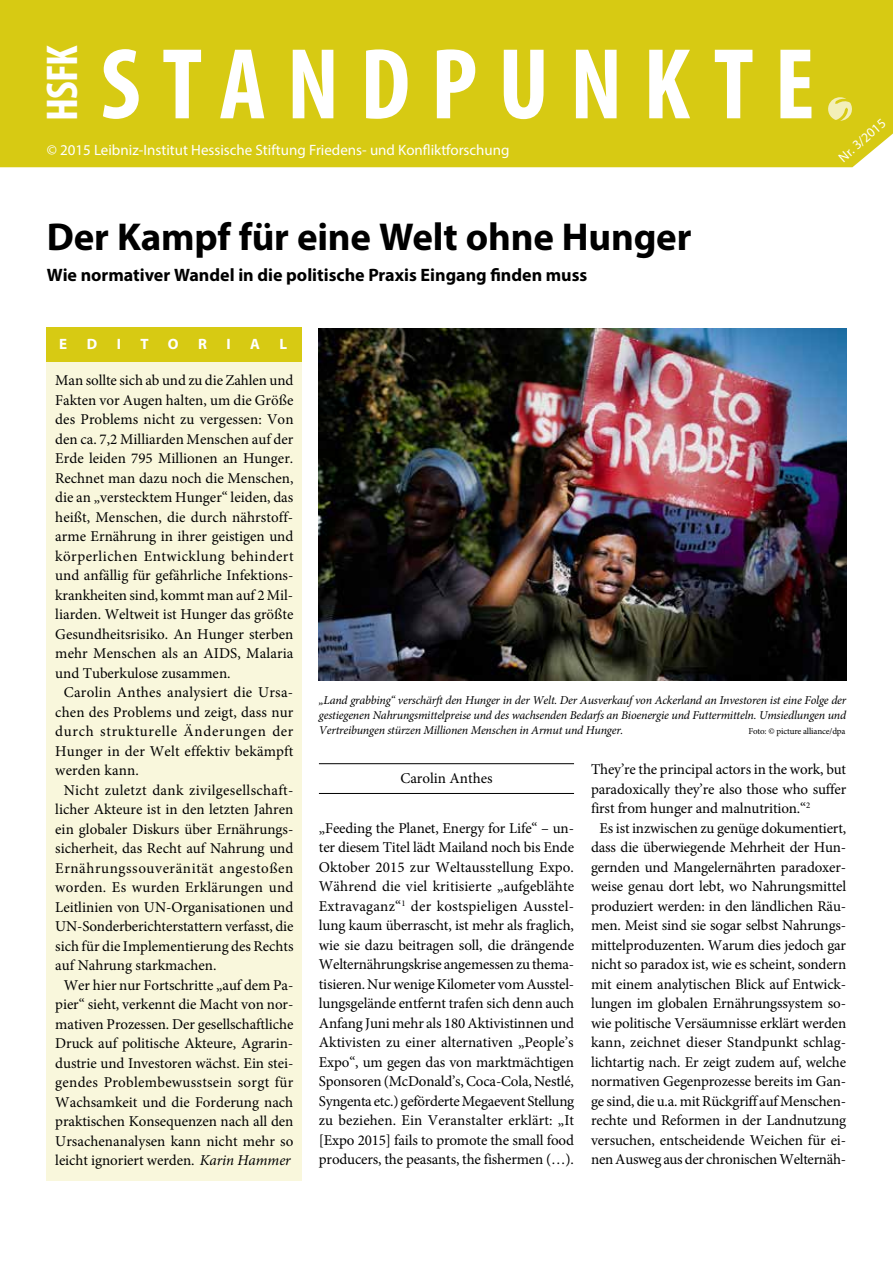
<style>
.page{position:relative;width:893px;height:1263px;background:#fff}
.page>*{position:absolute;margin:0;border:0;box-sizing:border-box;transform-origin:0 0}
.t1{font:700 condensed 101.7px "Myriad Pro";letter-spacing:.205em;color:#fff}
.t2{font:700 condensed 44.7px "Myriad Pro";color:#fff}
.t3{font:700 39px "Myriad Pro";letter-spacing:-.005em;color:#000}
.t4{font:700 18px "Myriad Pro";color:#000}
.t5{font:15px/19.5px "Minion Pro";letter-spacing:-.005em;color:#000;text-align:justify}
.t6{font:15px "Minion Pro";letter-spacing:.02em;color:#000}
.t7{font:15px "Myriad Pro";color:#fff}
.t8{font:15px "Minion Pro";letter-spacing:.03em;color:#000}
.t9{font:15px "Minion Pro";letter-spacing:.04em;color:#000}
.t10{font:15px "Minion Pro";letter-spacing:.045em;color:#000}
.t11{font:700 15px "Myriad Pro";color:#fff}
.t12{font:13.5px "Myriad Pro";color:#fff}
.t13{font:italic 12px/15px "Minion Pro";letter-spacing:-.015em;color:#000;text-align:justify}
.t14{font:9px "Minion Pro";letter-spacing:-.015em;color:#000}
.s1{font-style:italic}
</style>
<div class="page">
<div style="left:0;top:0;width:893px;height:167px;background:#d7ca13"></div>
<svg style="left:827px;top:97px;width:25px;height:24px"></svg>
<div style="left:47px;top:327px;width:255px;height:854px;background:#f9f7dc"></div>
<div style="left:47px;top:327px;width:255px;height:34px;background:#d7ca13"></div>
<img style="left:319px;top:329px;width:527px;height:351px">
<hr style="left:319px;top:763px;width:255px;height:1px;background:#000">
<hr style="left:319px;top:793px;width:255px;height:1px;background:#000">
<h2 class="t2" style="left:34px;top:121px;width:78px;rotate:-90deg">HSFK</h2>
<h1 class="t1" style="left:100px;top:21px;width:716px">STANDPUNKTE</h1>
<p class="t7" style="left:47px;top:140px;width:464px">© 2015 Leibniz-Institut Hessische Stiftung Friedens- und Konfliktforschung</p>
<h3 class="t3" style="left:47px;top:212px;width:646px">Der Kampf für eine Welt ohne Hunger</h3>
<p class="t4" style="left:47px;top:264px;width:542px">Wie normativer Wandel in die politische Praxis Eingang finden muss</p>
<p class="t11" style="left:59px;top:334px;width:10px">E</p>
<p class="t11" style="left:87px;top:334px;width:12px">D</p>
<p class="t11" style="left:117px;top:334px;width:6px">I</p>
<p class="t11" style="left:141px;top:334px;width:10px">T</p>
<p class="t11" style="left:168px;top:334px;width:12px">O</p>
<p class="t11" style="left:198px;top:334px;width:10px">R</p>
<p class="t11" style="left:226px;top:334px;width:6px">I</p>
<p class="t11" style="left:250px;top:334px;width:11px">A</p>
<p class="t11" style="left:280px;top:334px;width:9px">L</p>
<p class="t12" style="left:835px;top:153px;width:59px;rotate:-41deg">Nr. 3/2015</p>
<p class="t5" style="left:55px;top:371px;width:240px">Man sollte sich ab und zu die Zahlen und</p>
<p class="t5" style="left:55px;top:390px;width:240px">Fakten vor Augen halten, um die Größe</p>
<p class="t5" style="left:55px;top:410px;width:240px">des Problems nicht zu vergessen: Von</p>
<p class="t5" style="left:55px;top:429px;width:240px">den ca. 7,2 Milliarden Menschen auf der</p>
<p class="t5" style="left:55px;top:449px;width:240px">Erde leiden 795 Millionen an Hunger.</p>
<p class="t5" style="left:55px;top:468px;width:240px">Rechnet man dazu noch die Menschen,</p>
<p class="t5" style="left:55px;top:488px;width:240px">die an „verstecktem Hunger“ leiden, das</p>
<p class="t5" style="left:55px;top:507px;width:239px">heißt, Menschen, die durch nährstoff-</p>
<p class="t5" style="left:55px;top:527px;width:240px">arme Ernährung in ihrer geistigen und</p>
<p class="t8" style="left:55px;top:546px;width:240px">körperlichen Entwicklung behindert</p>
<p class="t5" style="left:55px;top:566px;width:240px">und anfällig für gefährliche Infektions-</p>
<p class="t5" style="left:55px;top:585px;width:239px">krankheiten sind, kommt man auf 2 Mil-</p>
<p class="t5" style="left:55px;top:605px;width:240px">liarden. Weltweit ist Hunger das größte</p>
<p class="t5" style="left:55px;top:624px;width:240px">Gesundheitsrisiko. An Hunger sterben</p>
<p class="t5" style="left:55px;top:644px;width:240px">mehr Menschen als an AIDS, Malaria</p>
<p class="t5" style="left:55px;top:663px;width:177px">und Tuberkulose zusammen.</p>
<p class="t6" style="left:64px;top:682px;width:231px">Carolin Anthes analysiert die Ursa-</p>
<p class="t5" style="left:55px;top:702px;width:240px">chen des Problems und zeigt, dass nur</p>
<p class="t10" style="left:55px;top:721px;width:240px">durch strukturelle Änderungen der</p>
<p class="t5" style="left:55px;top:741px;width:240px">Hunger in der Welt effektiv bekämpft</p>
<p class="t5" style="left:55px;top:761px;width:85px">werden kann.</p>
<p class="t6" style="left:64px;top:780px;width:231px">Nicht zuletzt dank zivilgesellschaft-</p>
<p class="t5" style="left:55px;top:800px;width:240px">licher Akteure ist in den letzten Jahren</p>
<p class="t5" style="left:55px;top:819px;width:240px">ein globaler Diskurs über Ernährungs-</p>
<p class="t5" style="left:55px;top:839px;width:240px">sicherheit, das Recht auf Nahrung und</p>
<p class="t9" style="left:55px;top:858px;width:240px">Ernährungssouveränität angestoßen</p>
<p class="t6" style="left:55px;top:877px;width:240px">worden. Es wurden Erklärungen und</p>
<p class="t5" style="left:55px;top:897px;width:240px">Leitlinien von UN-Organisationen und</p>
<p class="t5" style="left:55px;top:917px;width:240px">UN-Sonderberichterstattern verfasst, die</p>
<p class="t5" style="left:55px;top:936px;width:240px">sich für die Implementierung des Rechts</p>
<p class="t5" style="left:55px;top:956px;width:163px">auf Nahrung starkmachen.</p>
<p class="t5" style="left:64px;top:975px;width:231px">Wer hier nur Fortschritte „auf dem Pa-</p>
<p class="t5" style="left:55px;top:995px;width:240px">pier“ sieht, verkennt die Macht von nor-</p>
<p class="t5" style="left:55px;top:1014px;width:240px">mativen Prozessen. Der gesellschaftliche</p>
<p class="t5" style="left:55px;top:1034px;width:239px">Druck auf politische Akteure, Agrarin-</p>
<p class="t5" style="left:55px;top:1053px;width:240px">dustrie und Investoren wächst. Ein stei-</p>
<p class="t6" style="left:55px;top:1072px;width:240px">gendes Problembewusstsein sorgt für</p>
<p class="t5" style="left:55px;top:1092px;width:240px">Wachsamkeit und die Forderung nach</p>
<p class="t5" style="left:55px;top:1112px;width:240px">praktischen Konsequenzen nach all den</p>
<p class="t5" style="left:55px;top:1131px;width:240px">Ursachenanalysen kann nicht mehr so</p>
<p class="t5" style="left:55px;top:1151px;width:237px">leicht ignoriert werden. <span class="s1">Karin Hammer</span></p>
<p class="t13" style="left:319px;top:693px;width:529px">„Land grabbing“ verschärft den Hunger in der Welt. Der Ausverkauf von Ackerland an Investoren ist eine Folge der gestiegenen Nahrungsmittelpreise und des wachsenden Bedarfs an Bioenergie und Futtermitteln. Umsiedlungen und Vertreibungen stürzen Millionen Menschen in Armut und Hunger.</p>
<p class="t14" style="left:748px;top:725px;width:98px">Foto: © picture alliance/dpa</p>
<p class="t5" style="left:400px;top:768px;width:94px">Carolin Anthes</p>
<p class="t5" style="left:319px;top:818px;width:257px">„Feeding the Planet, Energy for Life“ – un&shy;ter diesem Titel lädt Mailand noch bis Ende Oktober 2015 zur Weltausstellung Expo.<br>Während die viel kritisierte „aufgeblähte Extravaganz“<sup>1</sup> der kostspieligen Ausstel&shy;lung kaum überrascht, ist mehr als fraglich, wie sie dazu beitragen soll, die drängende Welternährungskrise angemessen zu thema&shy;tisieren. Nur wenige Kilometer vom Ausstel&shy;lungsgelände entfernt trafen sich denn auch Anfang Juni mehr als 180 Aktivistinnen und Aktivisten zu einer alternativen „People’s Expo“, um gegen das von marktmächtigen Sponsoren (McDonald’s, Coca-Cola, Nestlé, Syngenta etc.) geförderte Megaevent Stellung zu beziehen. Ein Veranstalter erklärt: „It [Expo 2015] fails to promote the small food producers, the peasants, the fishermen (…).</p>
<p class="t5" style="left:591px;top:760px;width:257px">They’re the principal actors in the work, but</p>
<p class="t5" style="left:591px;top:779px;width:257px">paradoxically they’re also those who suffer</p>
<p class="t5" style="left:591px;top:799px;width:221px">first from hunger and malnutrition.“<sup>2</sup></p>
<p class="t5" style="left:600px;top:818px;width:248px">Es ist inzwischen zu genüge dokumentiert,</p>
<p class="t5" style="left:591px;top:838px;width:257px">dass die überwiegende Mehrheit der Hun-</p>
<p class="t5" style="left:591px;top:857px;width:257px">gernden und Mangelernährten paradoxer-</p>
<p class="t5" style="left:591px;top:877px;width:257px">weise genau dort lebt, wo Nahrungsmittel</p>
<p class="t5" style="left:591px;top:896px;width:257px">produziert werden: in den ländlichen Räu-</p>
<p class="t5" style="left:591px;top:916px;width:257px">men. Meist sind sie sogar selbst Nahrungs-</p>
<p class="t5" style="left:591px;top:935px;width:257px">mittelproduzenten. Warum dies jedoch gar</p>
<p class="t5" style="left:591px;top:955px;width:257px">nicht so paradox ist, wie es scheint, sondern</p>
<p class="t5" style="left:591px;top:974px;width:257px">mit einem analytischen Blick auf Entwick-</p>
<p class="t5" style="left:591px;top:994px;width:257px">lungen im globalen Ernährungssystem so-</p>
<p class="t5" style="left:591px;top:1013px;width:257px">wie politische Versäumnisse erklärt werden</p>
<p class="t5" style="left:591px;top:1033px;width:257px">kann, zeichnet dieser Standpunkt schlag-</p>
<p class="t5" style="left:591px;top:1052px;width:257px">lichtartig nach. Er zeigt zudem auf, welche</p>
<p class="t5" style="left:591px;top:1072px;width:257px">normativen Gegenprozesse bereits im Gan-</p>
<p class="t5" style="left:591px;top:1091px;width:256px">ge sind, die u.a. mit Rückgriff auf Menschen-</p>
<p class="t5" style="left:591px;top:1111px;width:257px">rechte und Reformen in der Landnutzung</p>
<p class="t5" style="left:591px;top:1130px;width:257px">versuchen, entscheidende Weichen für ei-</p>
<p class="t5" style="left:591px;top:1150px;width:257px">nen Ausweg aus der chronischen Welternäh-</p>
</div>
